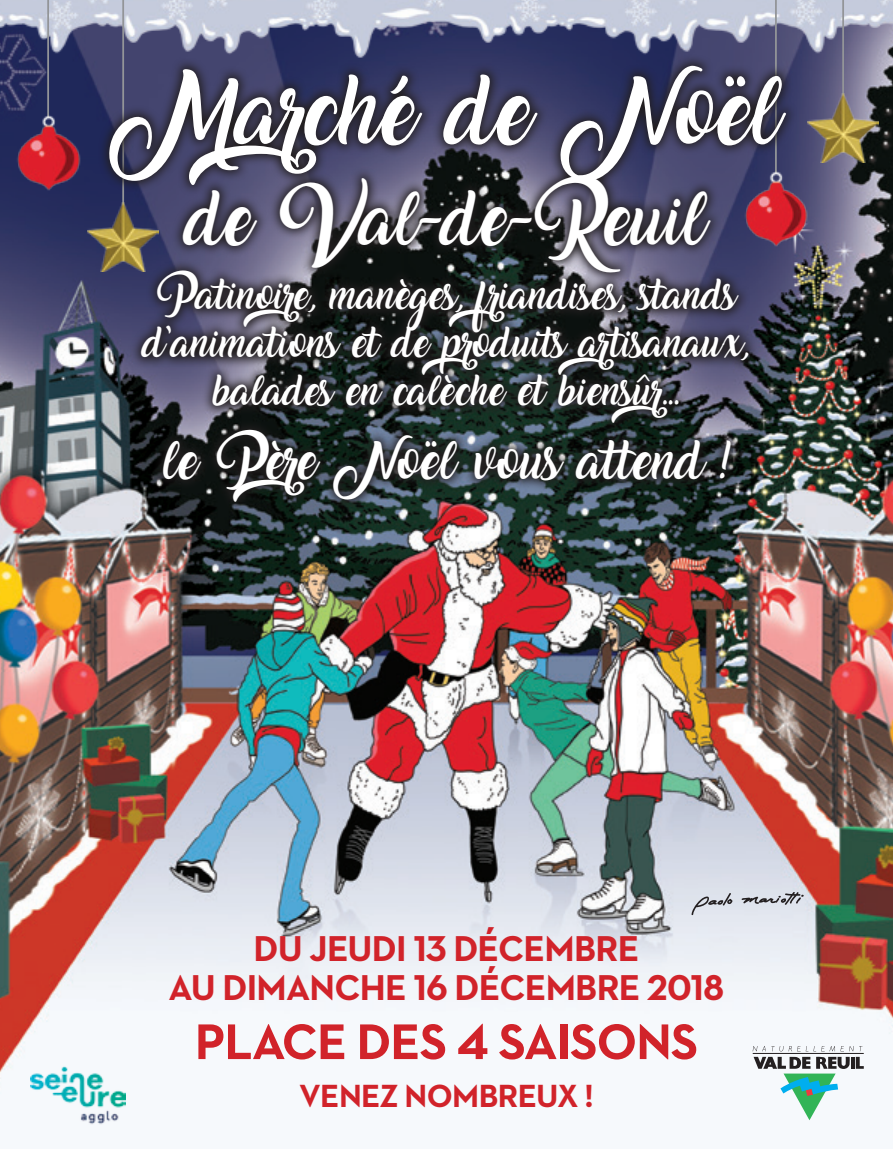
<style>
.page{position:relative;width:893px;height:1149px;background:#fff}
.page>*{position:absolute;margin:0;border:0;box-sizing:border-box;transform-origin:0 0}
.t1{font:61.65px "Amarillo";color:#fff}
.t2{font:700 50.85px "Neutraface 2 Text";letter-spacing:-.02em;color:#d1232a}
.t3{font:48.6px "Amarillo";color:#fff}
.t4{font:700 36.6px/39.2px "Neutraface 2 Text";letter-spacing:-.02em;color:#d1232a;text-align:center}
.t5{font:34.5px "Amarillo";color:#fff}
.t6{font:700 32.7px "Neutraface 2 Text";letter-spacing:-.02em;color:#d1232a}
.t7{font:27px "Amarillo";color:#fff}
</style>
<div class="page">
<img style="left:0;top:60px;width:893px;height:1061px">
<img style="left:0;top:0;width:893px;height:60px">
<svg style="left:691px;top:891px;width:113px;height:24px;background:#c5c9d1"></svg>
<hr style="left:775px;top:0;width:2px;height:173px;background:#939598">
<img style="left:797px;top:167px;width:20px;height:83px">
<hr style="left:47px;top:0;width:2px;height:117px;background:#939598">
<img style="left:7px;top:111px;width:82px;height:83px">
<hr style="left:122px;top:0;width:2px;height:206px;background:#939598">
<img style="left:88px;top:202px;width:10px;height:70px">
<hr style="left:842px;top:0;width:2px;height:97px;background:#939598">
<img style="left:807px;top:93px;width:71px;height:70px">
<svg style="left:98px;top:54px;width:699px;height:459px;background:#353644"></svg>
<svg style="left:753px;top:1045px;width:111px;height:74px"></svg>
<img style="left:30px;top:1060px;width:95px;height:65px">
<h1 class="t1" style="left:112px;top:87px;width:670px">Marché de Noël</h1>
<h3 class="t3" style="left:186px;top:199px;width:522px">de Val-de-Reuil</h3>
<p class="t7" style="left:156px;top:284px;width:581px">Patinoire, manèges, friandises, stands</p>
<p class="t7" style="left:143px;top:332px;width:608px">d’animations et de produits artisanaux,</p>
<p class="t7" style="left:213px;top:380px;width:497px">balades en calèche et biensûr...</p>
<p class="t5" style="left:163px;top:446px;width:568px">le Père Noël vous attend !</p>
<h3 class="t4" style="left:169px;top:928px;width:557px">DU JEUDI 13 DÉCEMBRE<br>AU DIMANCHE 16 DÉCEMBRE 2018</h3>
<h2 class="t2" style="left:195px;top:1008px;width:505px">PLACE DES 4 SAISONS</h2>
<p class="t6" style="left:299px;top:1074px;width:296px">VENEZ NOMBREUX !</p>
</div>
